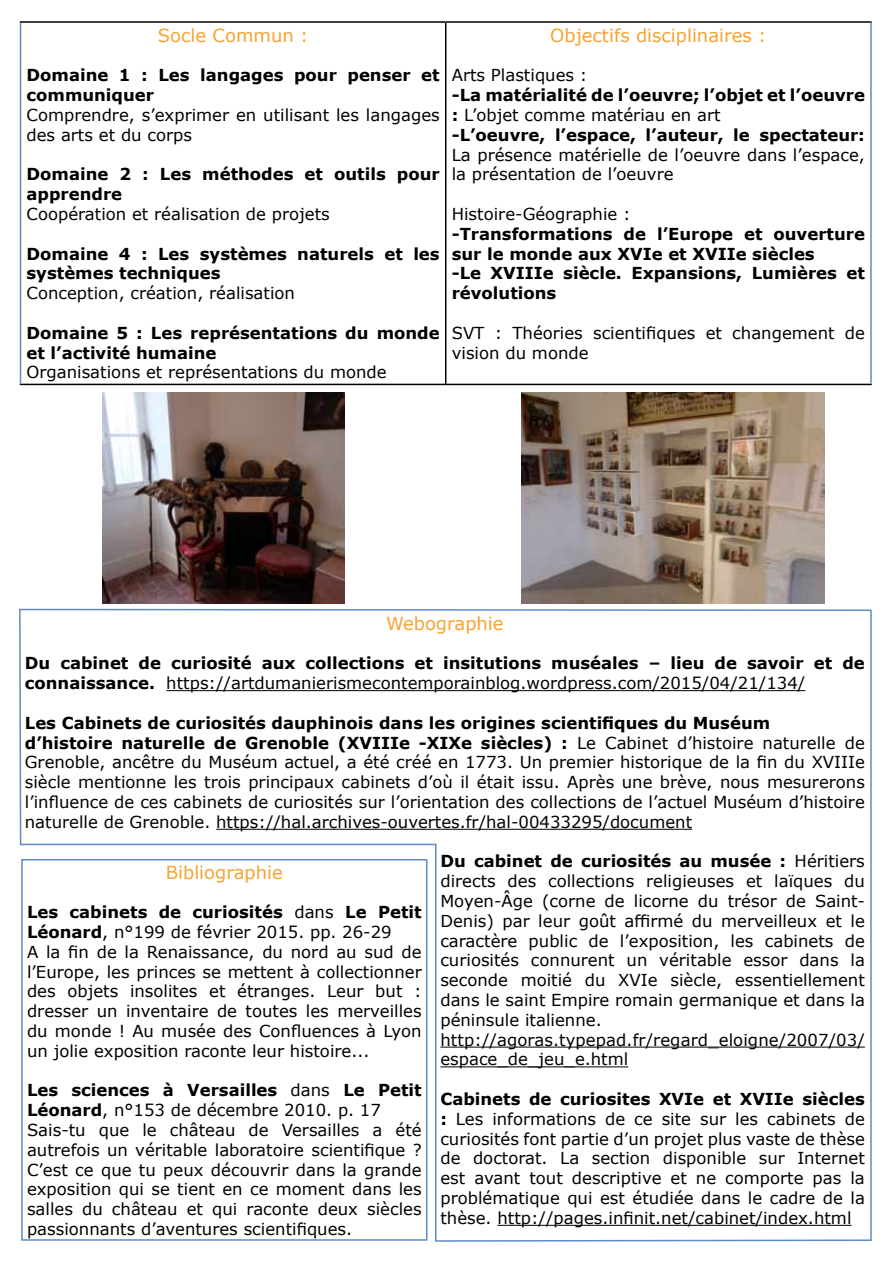
<style>
.page{position:relative;width:893px;height:1263px;background:#fff}
.page>*{position:absolute;margin:0;border:0;box-sizing:border-box;transform-origin:0 0}
.t1{font:18px "Verdana";color:#f7a232}
.t2{font:16.5px/19.8px "Verdana";color:#000}
.t3{font:700 16.5px/19.8px "Verdana";color:#000}
.s1{font-weight:400}
.s2{font-weight:700}
</style>
<div class="page">
<hr style="left:20px;top:21px;width:426px;height:2px;background:#000">
<hr style="left:446px;top:21px;width:426px;height:2px;background:#000">
<hr style="left:445px;top:23px;width:1px;height:361px;background:#000">
<hr style="left:20px;top:384px;width:426px;height:1px;background:#000">
<hr style="left:446px;top:384px;width:426px;height:1px;background:#000">
<hr style="left:20px;top:23px;width:1px;height:361px;background:#5f8ac5">
<hr style="left:870px;top:23px;width:2px;height:361px;background:#5f8ac5">
<img style="left:521px;top:392px;width:304px;height:212px">
<svg style="left:19px;top:608px;width:853px;height:634px"></svg>
<img style="left:102px;top:392px;width:242px;height:212px">
<div style="left:21px;top:859px;width:406px;height:382px;border:2px solid #5f8ac5"></div>
<p class="t1" style="left:158px;top:23px;width:152px">Socle Commun :</p>
<p class="t3" style="left:27px;top:65px;width:415px">Domaine 1 : Les langages pour penser et communiquer</p>
<p class="t2" style="left:27px;top:105px;width:415px">Comprendre, s’exprimer en utilisant les langages des arts et du corps</p>
<p class="t3" style="left:27px;top:164px;width:415px">Domaine 2 : Les méthodes et outils pour apprendre</p>
<p class="t2" style="left:27px;top:204px;width:305px">Coopération et réalisation de projets</p>
<p class="t3" style="left:27px;top:243px;width:415px">Domaine 4 : Les systèmes naturels et les systèmes techniques</p>
<p class="t2" style="left:27px;top:283px;width:270px">Conception, création, réalisation</p>
<p class="t3" style="left:27px;top:323px;width:415px">Domaine 5 : Les représentations du monde et l’activité humaine</p>
<p class="t2" style="left:27px;top:362px;width:362px">Organisations et représentations du monde</p>
<p class="t1" style="left:550px;top:23px;width:218px">Objectifs disciplinaires :</p>
<p class="t2" style="left:452px;top:65px;width:137px">Arts Plastiques :</p>
<p class="t3" style="left:452px;top:85px;width:415px">-La matérialité de l’oeuvre; l’objet et l’oeuvre : <span class="s1">L’objet comme matériau en art<br></span>-L’oeuvre, l’espace, l’auteur, le spectateur:</p>
<p class="t2" style="left:452px;top:145px;width:415px">La présence matérielle de l’oeuvre dans l’espace, la présentation de l’oeuvre</p>
<p class="t2" style="left:452px;top:204px;width:180px">Histoire-Géographie :</p>
<p class="t3" style="left:452px;top:224px;width:415px">-Transformations de l’Europe et ouverture sur le monde aux XVIe et XVIIe siècles<br>-Le XVIIIe siècle. Expansions, Lumières et révolutions</p>
<p class="t2" style="left:452px;top:323px;width:415px">SVT : Théories scientifiques et changement de vision du monde</p>
<p class="t1" style="left:386px;top:611px;width:119px">Webographie</p>
<p class="t3" style="left:25px;top:653px;width:841px">Du cabinet de curiosité aux collections et insitutions muséales – lieu de savoir et de connaissance. <span class="s1">https://artdumanierismecontemporainblog.wordpress.com/2015/04/21/134/</span></p>
<p class="t2" style="left:25px;top:713px;width:842px"><span class="s2">Les Cabinets de curiosités dauphinois dans les origines scientifiques du Muséum<br>d’histoire naturelle de Grenoble (XVIIIe -XIXe siècles) :</span> Le Cabinet d’histoire naturelle de Grenoble, ancêtre du Muséum actuel, a été créé en 1773. Un premier historique de la fin du XVIIIe siècle mentionne les trois principaux cabinets d’où il était issu. Après une brève, nous mesurerons l’influence de ces cabinets de curiosités sur l’orientation des collections de l’actuel Muséum d’histoire naturelle de Grenoble. https://hal.archives-ouvertes.fr/hal-00433295/document</p>
<p class="t2" style="left:440px;top:851px;width:426px"><span class="s2">Du cabinet de curiosités au musée :</span> Héritiers directs des collections religieuses et laïques du Moyen-Âge (corne de licorne du trésor de Saint-Denis) par leur goût affirmé du merveilleux et le caractère public de l’exposition, les cabinets de curiosités connurent un véritable essor dans la seconde moitié du XVIe siècle, essentiellement dans le saint Empire romain germanique et dans la péninsule italienne. http://agoras.typepad.fr/regard_eloigne/2007/03/ espace_de_jeu_e.html</p>
<p class="t2" style="left:440px;top:1089px;width:426px;text-align:justify"><span class="s2">Cabinets de curiosites XVIe et XVIIe siècles :</span> Les informations de ce site sur les cabinets de curiosités font partie d’un projet plus vaste de thèse de doctorat. La section disponible sur Internet est avant tout descriptive et ne comporte pas la problématique qui est étudiée dans le cadre de la thèse. http://pages.infinit.net/cabinet/index.html</p>
<p class="t1" style="left:166px;top:859px;width:118px">Bibliographie</p>
<p class="t2" style="left:27px;top:902px;width:396px"><span class="s2">Les cabinets de curiosités</span> dans <span class="s2">Le Petit Léonard</span>, n°199 de février 2015. pp. 26-29<br>A la fin de la Renaissance, du nord au sud de l’Europe, les princes se mettent à collectionner des objets insolites et étranges. Leur but : dresser un inventaire de toutes les merveilles du monde ! Au musée des Confluences à Lyon un jolie exposition raconte leur histoire...</p>
<p class="t2" style="left:27px;top:1080px;width:396px"><span class="s2">Les sciences à Versailles</span> dans <span class="s2">Le Petit Léonard</span>, n°153 de décembre 2010. p. 17<br>Sais-tu que le château de Versailles a été autrefois un véritable laboratoire scientifique ?<br>C’est ce que tu peux découvrir dans la grande exposition qui se tient en ce moment dans les salles du château et qui raconte deux siècles passionnants d’aventures scientifiques.</p>
</div>
